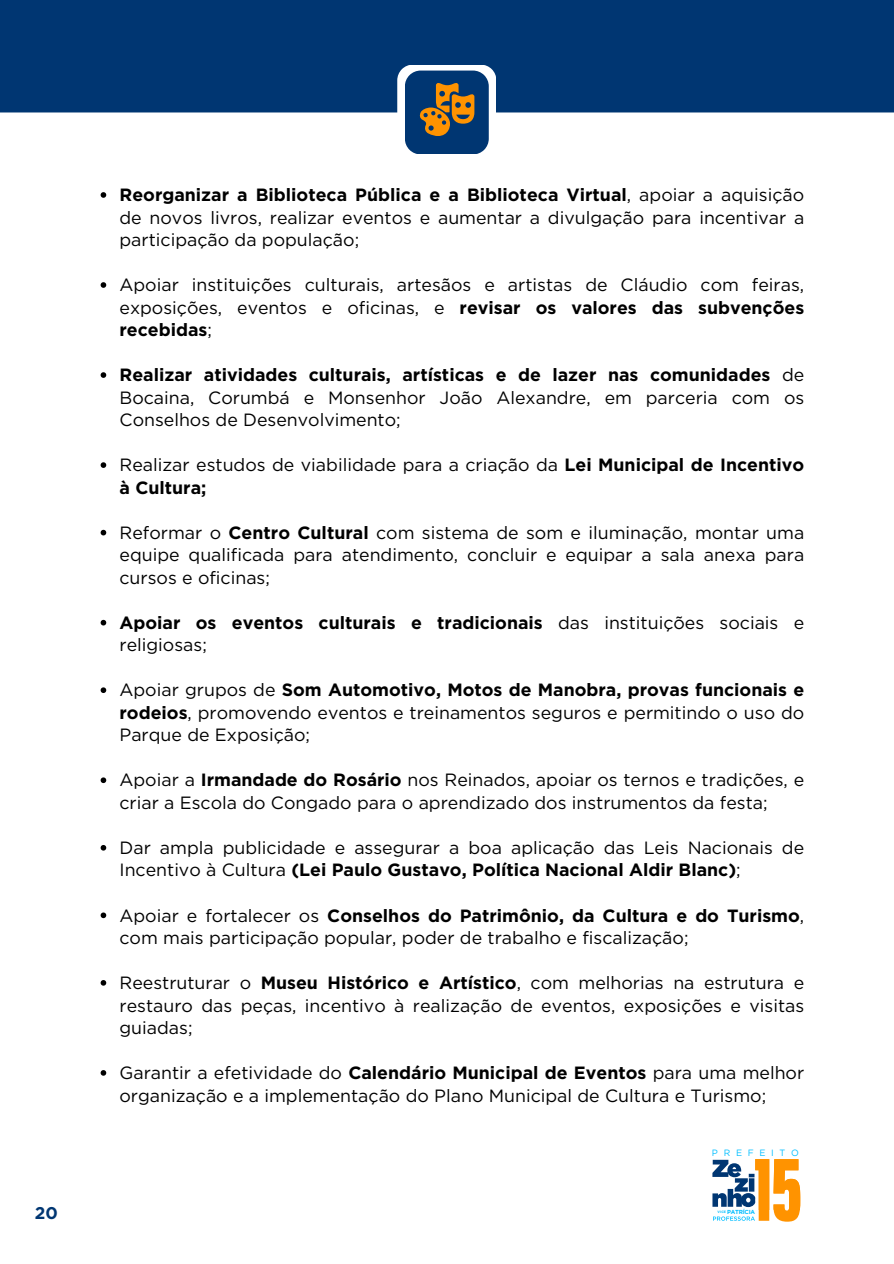
<style>
.page{position:relative;width:894px;height:1264px;background:#fff}
.page>*{position:absolute;margin:0;border:0;box-sizing:border-box;transform-origin:0 0}
.t1{font:17.7px/22.5px "Gotham";color:#000;text-align:justify}
.t2{font:700 17.7px/22.5px "Gotham";color:#000}
.t3{font:700 16.95px "Gotham";color:#003672}
.t4{font:9.15px "Gotham";letter-spacing:.625em;color:#00beff}
.t5{font:700 5.85px "Gotham";letter-spacing:-.035em;color:#00beff}
.s1{font-weight:700}
.s2{font-weight:400}
</style>
<div class="page">
<svg style="left:101px;top:192px;width:5px;height:6px"></svg>
<svg style="left:101px;top:282px;width:5px;height:6px"></svg>
<svg style="left:101px;top:372px;width:5px;height:6px"></svg>
<svg style="left:101px;top:462px;width:5px;height:6px"></svg>
<svg style="left:101px;top:530px;width:5px;height:5px"></svg>
<svg style="left:101px;top:620px;width:5px;height:5px"></svg>
<svg style="left:101px;top:687px;width:5px;height:6px"></svg>
<svg style="left:101px;top:777px;width:5px;height:6px"></svg>
<svg style="left:101px;top:845px;width:5px;height:5px"></svg>
<svg style="left:101px;top:912px;width:5px;height:6px"></svg>
<svg style="left:101px;top:980px;width:5px;height:5px"></svg>
<svg style="left:101px;top:1070px;width:5px;height:5px"></svg>
<div style="left:0;top:0;width:893px;height:112px;background:#003672"></div>
<svg style="left:397px;top:65px;width:99px;height:89px"></svg>
<svg style="left:712px;top:1159px;width:88px;height:62px"></svg>
<p class="t3" style="left:35px;top:1202px;width:24px">20</p>
<p class="t1" style="left:119px;top:183px;width:686px"><span class="s1">Reorganizar a Biblioteca Pública e a Biblioteca Virtual</span>, apoiar a aquisição de novos livros, realizar eventos e aumentar a divulgação para incentivar a participação da população;</p>
<p class="t1" style="left:119px;top:273px;width:686px">Apoiar instituições culturais, artesãos e artistas de Cláudio com feiras, exposições, eventos e oficinas, e <span class="s1">revisar os valores das subvenções recebidas</span>;</p>
<p class="t1" style="left:119px;top:363px;width:686px"><span class="s1">Realizar atividades culturais, artísticas e de lazer nas comunidades</span> de Bocaina, Corumbá e Monsenhor João Alexandre, em parceria com os Conselhos de Desenvolvimento;</p>
<p class="t1" style="left:119px;top:453px;width:686px">Realizar estudos de viabilidade para a criação da <span class="s1">Lei Municipal de Incentivo à Cultura;</span></p>
<p class="t1" style="left:119px;top:521px;width:686px">Reformar o <span class="s1">Centro Cultural</span> com sistema de som e iluminação, montar uma equipe qualificada para atendimento, concluir e equipar a sala anexa para cursos e oficinas;</p>
<p class="t2" style="left:119px;top:611px;width:686px">Apoiar os eventos culturais e tradicionais <span class="s2">das instituições sociais e religiosas;</span></p>
<p class="t1" style="left:119px;top:678px;width:686px">Apoiar grupos de <span class="s1">Som Automotivo, Motos de Manobra, provas funcionais e rodeios</span>, promovendo eventos e treinamentos seguros e permitindo o uso do Parque de Exposição;</p>
<p class="t1" style="left:119px;top:768px;width:686px">Apoiar a <span class="s1">Irmandade do Rosário</span> nos Reinados, apoiar os ternos e tradições, e criar a Escola do Congado para o aprendizado dos instrumentos da festa;</p>
<p class="t1" style="left:119px;top:836px;width:686px">Dar ampla publicidade e assegurar a boa aplicação das Leis Nacionais de<br>Incentivo à Cultura <span class="s1">(Lei Paulo Gustavo, Política Nacional Aldir Blanc)</span>;</p>
<p class="t1" style="left:119px;top:903px;width:686px">Apoiar e fortalecer os <span class="s1">Conselhos do Patrimônio, da Cultura e do Turismo</span>, com mais participação popular, poder de trabalho e fiscalização;</p>
<p class="t1" style="left:119px;top:971px;width:686px">Reestruturar o <span class="s1">Museu Histórico e Artístico</span>, com melhorias na estrutura e restauro das peças, incentivo à realização de eventos, exposições e visitas guiadas;</p>
<p class="t1" style="left:119px;top:1061px;width:686px">Garantir a efetividade do <span class="s1">Calendário Municipal de Eventos</span> para uma melhor organização e a implementação do Plano Municipal de Cultura e Turismo;</p>
<p class="t4" style="left:711px;top:1146px;width:88px">PREFEITO</p>
<p class="t5" style="left:717px;top:1208px;width:39px"><sup>VICE</sup> PATRÍCIA</p>
</div>
